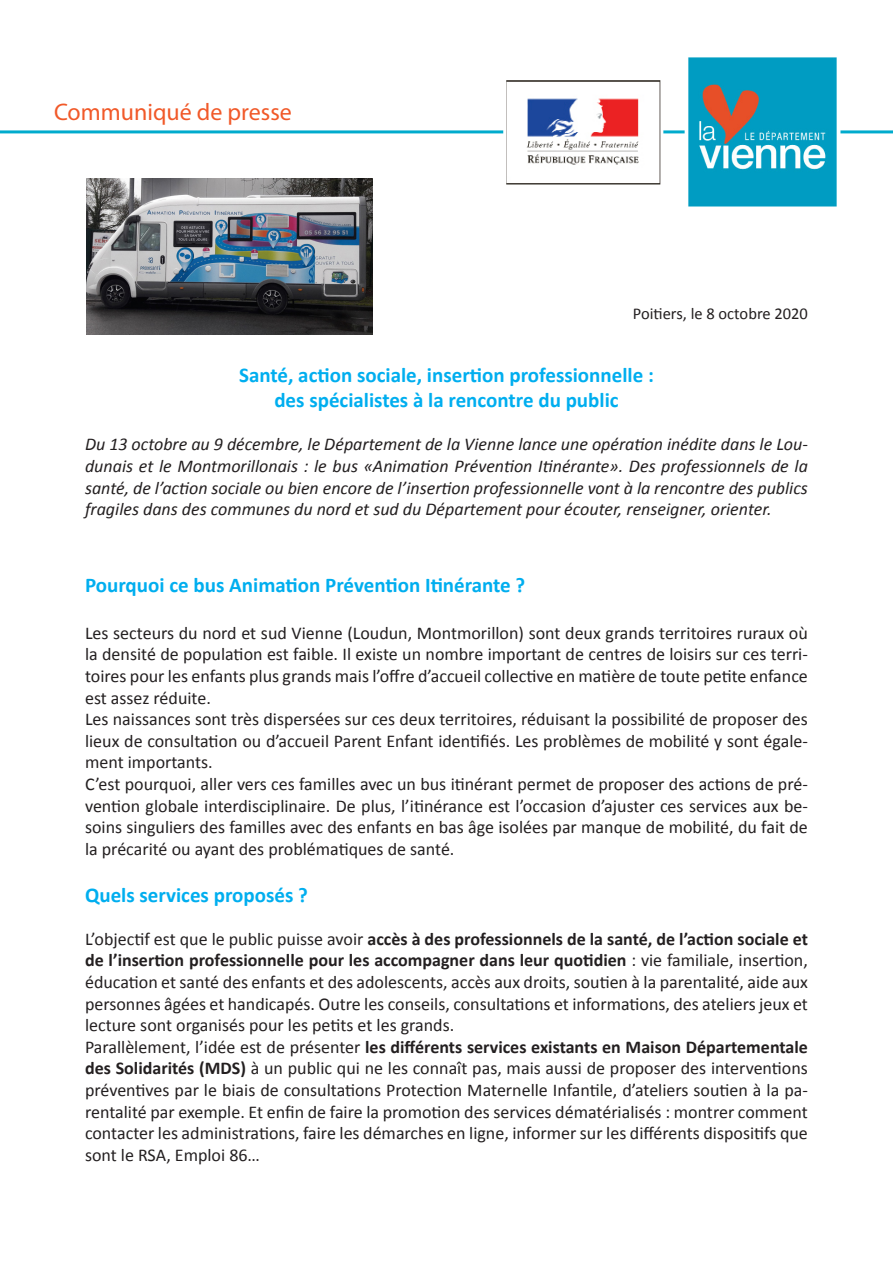
<style>
.page{position:relative;width:893px;height:1263px;background:#fff}
.page>*{position:absolute;margin:0;border:0;box-sizing:border-box;transform-origin:0 0}
.t1{font:24px "Myriad Pro";color:#f15929}
.t2{font:700 21px "Calibri";color:#00aeef}
.t3{font:18px/21.6px "Calibri";color:#231f20;text-align:justify}
.t4{font:italic 18px/21.6px "Calibri";color:#231f20;text-align:justify}
.t5{font:16.5px "Calibri";color:#231f20}
.s1{font-weight:700}
</style>
<div class="page">
<hr style="left:0;top:130px;width:893px;height:3px;background:#00abcd">
<img style="left:689px;top:58px;width:147px;height:148px">
<div style="left:685px;top:54px;width:155px;height:156px;border:3px solid #fff"></div>
<img style="left:86px;top:179px;width:287px;height:155px">
<img style="left:507px;top:81px;width:152px;height:104px">
<div style="left:503px;top:56px;width:160px;height:154px;border:3px solid #fff"></div>
<p class="t1" style="left:54px;top:97px;width:239px">Communiqué de presse</p>
<p class="t5" style="left:633px;top:303px;width:177px">Poitiers, le 8 octobre 2020</p>
<p class="t2" style="left:239px;top:361px;width:416px">Santé, action sociale, insertion professionnelle :</p>
<p class="t2" style="left:274px;top:387px;width:346px">des spécialistes à la rencontre du public</p>
<p class="t4" style="left:85px;top:433px;width:724px">Du 13 octobre au 9 décembre, le Département de la Vienne lance une opération inédite dans le Lou&shy;dunais et le Montmorillonais : le bus «Animation Prévention Itinérante». Des professionnels de la santé, de l’action sociale ou bien encore de l’insertion professionnelle vont à la rencontre des publics fragiles dans des communes du nord et sud du Département pour écouter, renseigner, orienter.</p>
<p class="t2" style="left:85px;top:572px;width:442px">Pourquoi ce bus Animation Prévention Itinérante ?</p>
<p class="t3" style="left:85px;top:622px;width:724px">Les secteurs du nord et sud Vienne (Loudun, Montmorillon) sont deux grands territoires ruraux où la densité de population est faible. Il existe un nombre important de centres de loisirs sur ces terri&shy;toires pour les enfants plus grands mais l’offre d’accueil collective en matière de toute petite enfance est assez réduite.</p>
<p class="t3" style="left:85px;top:708px;width:724px">Les naissances sont très dispersées sur ces deux territoires, réduisant la possibilité de proposer des lieux de consultation ou d’accueil Parent Enfant identifiés. Les problèmes de mobilité y sont égale&shy;ment importants.</p>
<p class="t3" style="left:85px;top:773px;width:724px">C’est pourquoi, aller vers ces familles avec un bus itinérant permet de proposer des actions de pré&shy;vention globale interdisciplinaire. De plus, l’itinérance est l’occasion d’ajuster ces services aux be&shy;soins singuliers des familles avec des enfants en bas âge isolées par manque de mobilité, du fait de la précarité ou ayant des problématiques de santé.</p>
<p class="t2" style="left:85px;top:881px;width:224px">Quels services proposés ?</p>
<p class="t3" style="left:85px;top:928px;width:724px">L’objectif est que le public puisse avoir <span class="s1">accès à des professionnels de la santé, de l’action sociale et de l’insertion professionnelle pour les accompagner dans leur quotidien</span> : vie familiale, insertion, éducation et santé des enfants et des adolescents, accès aux droits, soutien à la parentalité, aide aux personnes âgées et handicapés. Outre les conseils, consultations et informations, des ateliers jeux et lecture sont organisés pour les petits et les grands.</p>
<p class="t3" style="left:85px;top:1036px;width:724px">Parallèlement, l’idée est de présenter <span class="s1">les différents services existants en Maison Départementale des Solidarités (MDS)</span> à un public qui ne les connaît pas, mais aussi de proposer des interventions préventives par le biais de consultations Protection Maternelle Infantile, d’ateliers soutien à la pa&shy;rentalité par exemple. Et enfin de faire la promotion des services dématérialisés : montrer comment contacter les administrations, faire les démarches en ligne, informer sur les différents dispositifs que sont le RSA, Emploi 86…</p>
</div>
